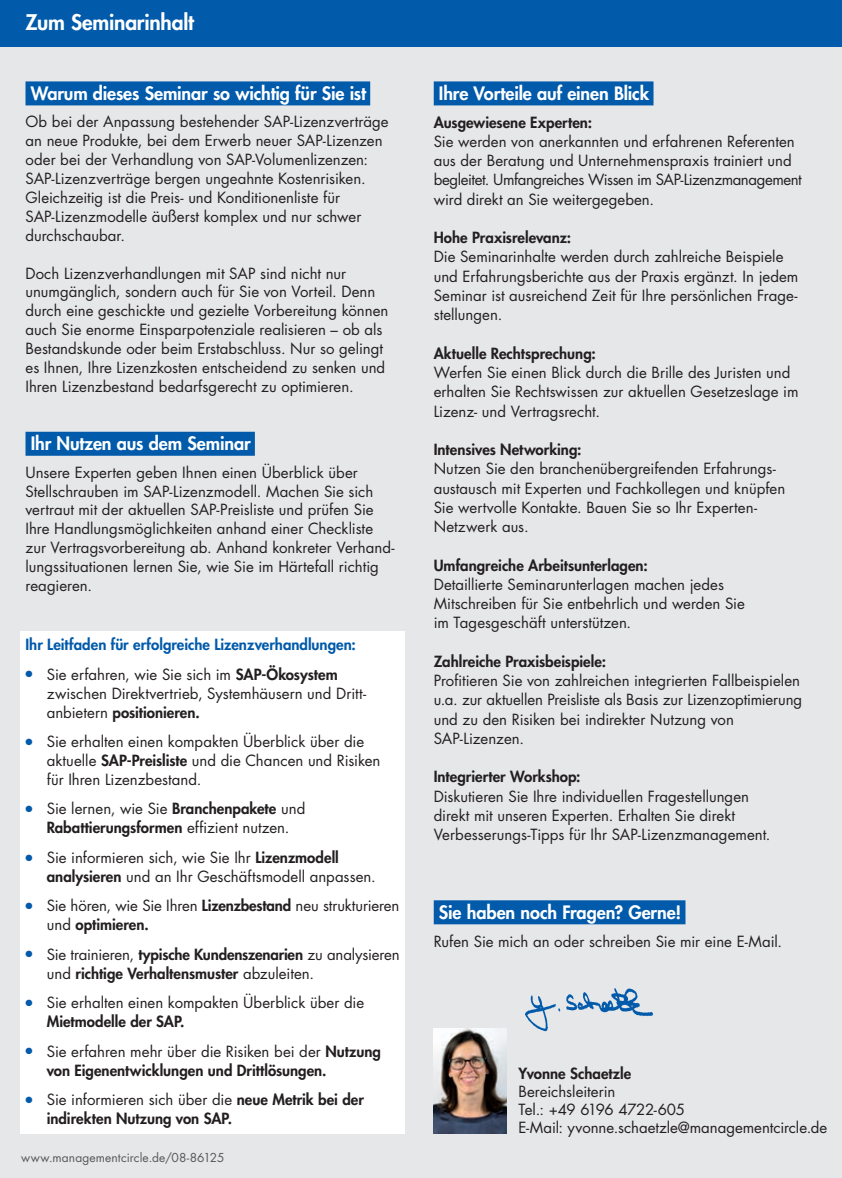
<style>
.page{position:relative;width:842px;height:1178px;background:#fff}
.page>*{position:absolute;margin:0;border:0;box-sizing:border-box;transform-origin:0 0}
.AbsatzKlappeBalkenOb{font:800 21px "Futura Std";letter-spacing:-.01em;color:#fff}
.AbsatzInhaltTextuebe{font:800 18px "Futura Std";letter-spacing:-.005em;color:#fff}
.AbsatzInhaltText{font:15px/19.2px "Futura Std";color:#231f20}
.AbsatzInhaltTextBull{font:15px/18.9px "Futura Std";color:#231f20}
.AbsatzInhaltTextBull-2{font:800 15px/18.9px "Futura Std";color:#231f20}
.AbsatzInhaltText-2{font:800 15px "Futura Std";color:#231f20}
.AbsatzInhaltText-3{font:800 15px "Futura Std";color:#015aaa}
.AbsatzProgrammFooter{font:12px "Futura Std";letter-spacing:.01em;color:#57585a}
.s1{color:#015aaa}
.s2{font-weight:800}
.s3{font-weight:400}
</style>
<div class="page">
<div style="left:0;top:47px;width:842px;height:1131px;background:#e6e7e9"></div>
<div style="left:20px;top:631px;width:385px;height:502px;background:#fff"></div>
<div style="left:0;top:0;width:842px;height:47px;background:#015aaa"></div>
<div style="left:434px;top:81px;width:219px;height:24px;background:#015aaa"></div>
<div style="left:434px;top:900px;width:251px;height:24px;background:#015aaa"></div>
<div style="left:26px;top:81px;width:344px;height:24px;background:#015aaa"></div>
<div style="left:26px;top:432px;width:229px;height:24px;background:#015aaa"></div>
<img style="left:525px;top:988px;width:128px;height:44px">
<img style="left:434px;top:1028px;width:72px;height:105px">
<p class="AbsatzKlappeBalkenOb" style="left:26px;top:9px;width:170px">Zum Seminarinhalt</p>
<p class="AbsatzInhaltTextuebe" style="left:31px;top:82px;width:337px">Warum dieses Seminar so wichtig für Sie ist</p>
<p class="AbsatzInhaltText" style="left:26px;top:112px;width:365px">Ob bei der Anpassung bestehender SAP-Lizenzverträge an neue Produkte, bei dem Erwerb neuer SAP-Lizenzen oder bei der Verhandlung von SAP-Volumenlizenzen:<br>SAP-Lizenzverträge bergen ungeahnte Kostenrisiken.<br>Gleichzeitig ist die Preis- und Konditionenliste für SAP-Lizenzmodelle äußerst komplex und nur schwer durchschaubar.</p>
<p class="AbsatzInhaltText" style="left:26px;top:264px;width:364px">Doch Lizenzverhandlungen mit SAP sind nicht nur unumgänglich, sondern auch für Sie von Vorteil. Denn durch eine geschickte und gezielte Vorbereitung können auch Sie enorme Einsparpotenziale realisieren – ob als Bestandskunde oder beim Erstabschluss. Nur so gelingt es Ihnen, Ihre Lizenzkosten entscheidend zu senken und Ihren Lizenzbestand bedarfsgerecht zu optimieren.</p>
<p class="AbsatzInhaltTextuebe" style="left:31px;top:432px;width:221px">Ihr Nutzen aus dem Seminar</p>
<p class="AbsatzInhaltText" style="left:26px;top:463px;width:371px">Unsere Experten geben Ihnen einen Überblick über Stellschrauben im SAP-Lizenzmodell. Machen Sie sich vertraut mit der aktuellen SAP-Preisliste und prüfen Sie Ihre Handlungsmöglichkeiten anhand einer Checkliste zur Vertragsvorbereitung ab. Anhand konkreter Verhand&shy;lungssituationen lernen Sie, wie Sie im Härtefall richtig reagieren.</p>
<p class="AbsatzInhaltText-3" style="left:26px;top:635px;width:332px">Ihr Leitfaden für erfolgreiche Lizenzverhandlungen:</p>
<p class="AbsatzInhaltTextBull" style="left:47px;top:665px;width:321px;text-indent:-21px"><span class="s1">●</span> Sie erfahren, wie Sie sich im <span class="s2">SAP-Ökosystem </span>zwischen Direktvertrieb, Systemhäusern und Dritt&shy;anbietern <span class="s2">positionieren.</span></p>
<p class="AbsatzInhaltTextBull" style="left:47px;top:732px;width:335px;text-indent:-21px"><span class="s1">●</span> Sie erhalten einen kompakten Überblick über die aktuelle <span class="s2">SAP-Preisliste</span> und die Chancen und Risiken für Ihren Lizenzbestand.</p>
<p class="AbsatzInhaltTextBull" style="left:26px;top:799px;width:281px;text-align:center"><span class="s1">●</span> Sie lernen, wie Sie <span class="s2">Branchenpakete</span> und<br><span class="s2">Rabattierungsformen</span> effizient nutzen.</p>
<p class="AbsatzInhaltTextBull" style="left:47px;top:848px;width:330px;text-indent:-21px"><span class="s1">●</span> Sie informieren sich, wie Sie Ihr <span class="s2">Lizenzmodell analysieren</span> und an Ihr Geschäftsmodell anpassen.</p>
<p class="AbsatzInhaltTextBull" style="left:47px;top:896px;width:354px;text-indent:-21px"><span class="s1">●</span> Sie hören, wie Sie Ihren <span class="s2">Lizenzbestand</span> neu strukturieren und <span class="s2">optimieren.</span></p>
<p class="AbsatzInhaltTextBull-2" style="left:47px;top:945px;width:354px;text-indent:-21px"><span class="s1">●</span> <span class="s3">Sie trainieren,</span> typische Kundenszenarien <span class="s3">zu analysieren und</span> richtige Verhaltensmuster <span class="s3">abzuleiten.</span></p>
<p class="AbsatzInhaltTextBull" style="left:47px;top:993px;width:319px;text-indent:-21px"><span class="s1">●</span> Sie erhalten einen kompakten Überblick über die<br><span class="s2">Mietmodelle der SAP.</span></p>
<p class="AbsatzInhaltTextBull-2" style="left:47px;top:1041px;width:336px;text-indent:-21px"><span class="s1">●</span> <span class="s3">Sie erfahren mehr über die Risiken bei der</span> Nutzung von Eigenentwicklungen und Drittlösungen.</p>
<p class="AbsatzInhaltTextBull-2" style="left:47px;top:1090px;width:319px;text-indent:-21px"><span class="s1">●</span> <span class="s3">Sie informieren sich über die</span> neue Metrik bei der indirekten Nutzung von SAP.</p>
<p class="AbsatzProgrammFooter" style="left:21px;top:1150px;width:205px">www.managementcircle.de/08-86125</p>
<p class="AbsatzInhaltTextuebe" style="left:439px;top:82px;width:212px">Ihre Vorteile auf einen Blick</p>
<p class="AbsatzInhaltText-2" style="left:434px;top:113px;width:160px">Ausgewiesene Experten:</p>
<p class="AbsatzInhaltText" style="left:434px;top:132px;width:370px">Sie werden von anerkannten und erfahrenen Referenten aus der Beratung und Unternehmenspraxis trainiert und begleitet. Umfangreiches Wissen im SAP-Lizenzmanagement wird direkt an Sie weitergegeben.</p>
<p class="AbsatzInhaltText-2" style="left:434px;top:228px;width:139px">Hohe Praxisrelevanz:</p>
<p class="AbsatzInhaltText" style="left:434px;top:247px;width:366px">Die Seminarinhalte werden durch zahlreiche Beispiele und Erfahrungsberichte aus der Praxis ergänzt. In jedem Seminar ist ausreichend Zeit für Ihre persönlichen Frage&shy;stellungen.</p>
<p class="AbsatzInhaltText-2" style="left:434px;top:344px;width:164px">Aktuelle Rechtsprechung:</p>
<p class="AbsatzInhaltText" style="left:434px;top:363px;width:366px">Werfen Sie einen Blick durch die Brille des Juristen und erhalten Sie Rechtswissen zur aktuellen Gesetzeslage im<br>Lizenz- und Vertragsrecht.</p>
<p class="AbsatzInhaltText-2" style="left:434px;top:440px;width:149px">Intensives Networking:</p>
<p class="AbsatzInhaltText" style="left:434px;top:459px;width:353px">Nutzen Sie den branchenübergreifenden Erfahrungs&shy;austausch mit Experten und Fachkollegen und knüpfen Sie wertvolle Kontakte. Bauen Sie so Ihr Experten-Netzwerk aus.</p>
<p class="AbsatzInhaltText-2" style="left:434px;top:556px;width:215px">Umfangreiche Arbeitsunterlagen:</p>
<p class="AbsatzInhaltText" style="left:434px;top:575px;width:313px">Detaillierte Seminarunterlagen machen jedes<br>Mitschreiben für Sie entbehrlich und werden Sie im Tagesgeschäft unterstützen.</p>
<p class="AbsatzInhaltText-2" style="left:434px;top:652px;width:174px">Zahlreiche Praxisbeispiele:</p>
<p class="AbsatzInhaltText" style="left:434px;top:671px;width:370px">Profitieren Sie von zahlreichen integrierten Fallbeispielen u.a. zur aktuellen Preisliste als Basis zur Lizenzoptimierung und zu den Risiken bei indirekter Nutzung von SAP-Lizenzen.</p>
<p class="AbsatzInhaltText-2" style="left:434px;top:767px;width:148px">Integrierter Workshop:</p>
<p class="AbsatzInhaltText" style="left:434px;top:787px;width:338px">Diskutieren Sie Ihre individuellen Fragestellungen direkt mit unseren Experten. Erhalten Sie direkt<br>Verbesserungs-Tipps für Ihr SAP-Lizenzmanagement.</p>
<p class="AbsatzInhaltTextuebe" style="left:439px;top:901px;width:244px">Sie haben noch Fragen? Gerne!</p>
<p class="AbsatzInhaltText" style="left:434px;top:931px;width:350px">Rufen Sie mich an oder schreiben Sie mir eine E-Mail.</p>
<p class="AbsatzInhaltText" style="left:518px;top:1065px;width:310px;line-height:18px"><span class="s2">Yvonne Schaetzle<br></span>Bereichsleiterin<br>Tel.: +49 6196 4722-605<br>E-Mail: yvonne.schaetzle@managementcircle.de</p>
</div>
